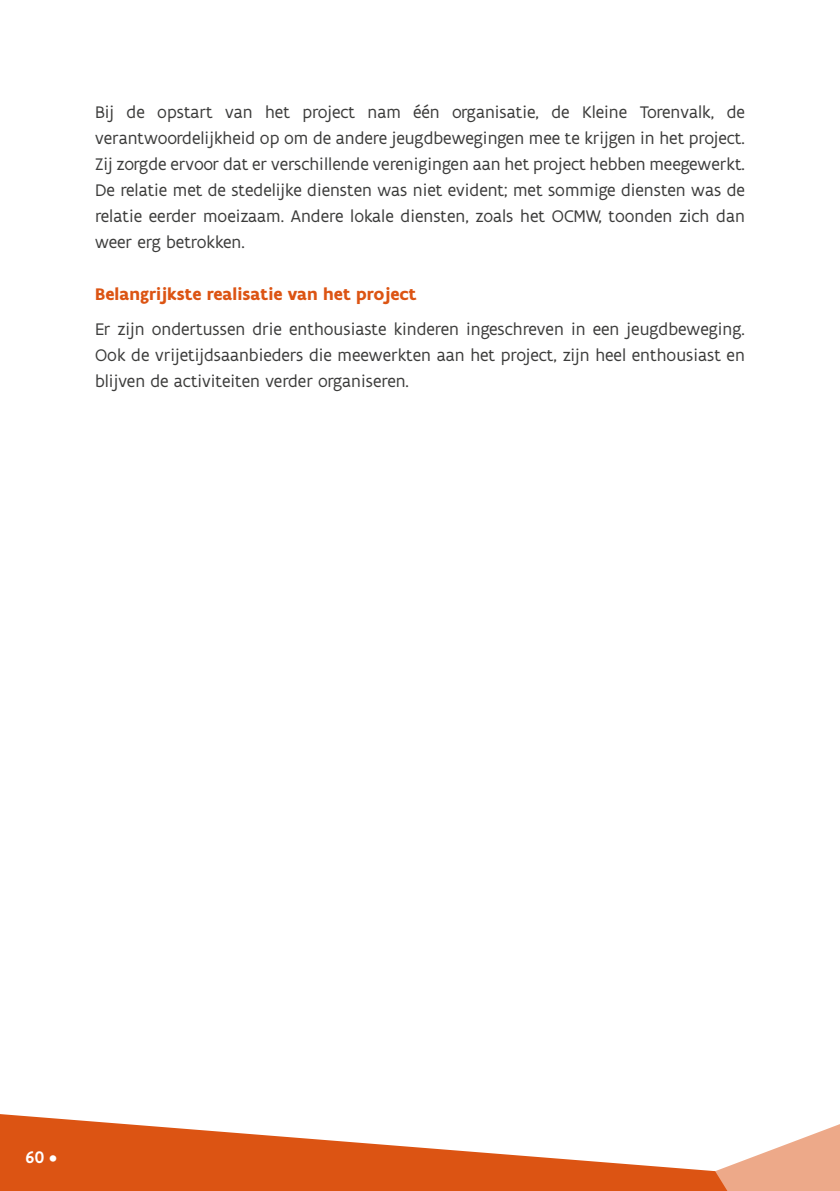
<style>
.page{position:relative;width:840px;height:1191px;background:#fff}
.page>*{position:absolute;margin:0;border:0;box-sizing:border-box;transform-origin:0 0}
.Body{font:18px/26px "Flanders Art Sans";color:#3c3c3b;text-align:justify}
.Titeltje_oranje{font:700 18px "Flanders Art Sans";color:#dc5413}
.t1{font:500 18px "Flanders Art Sans";color:#fff}
</style>
<div class="page">
<svg style="left:0;top:1114px;width:625px;height:77px;fill:#dc5413"></svg>
<svg style="left:625px;top:1124px;width:214px;height:67px"></svg>
<p class="Body" style="left:95px;top:100px;width:651px">Bij de opstart van het project nam één organisatie, de Kleine Torenvalk, de verantwoordelijkheid op om de andere jeugdbewegingen mee te krijgen in het project.<br>Zij zorgde ervoor dat er verschillende verenigingen aan het project hebben meegewerkt.</p>
<p class="Body" style="left:95px;top:178px;width:651px">De relatie met de stedelijke diensten was niet evident; met sommige diensten was de relatie eerder moeizaam. Andere lokale diensten, zoals het OCMW, toonden zich dan weer erg betrokken.</p>
<p class="Titeltje_oranje" style="left:95px;top:283px;width:323px">Belangrijkste realisatie van het project</p>
<p class="Body" style="left:95px;top:316px;width:651px">Er zijn ondertussen drie enthousiaste kinderen ingeschreven in een jeugdbeweging.<br>Ook de vrijetijdsaanbieders die meewerkten aan het project, zijn heel enthousiast en blijven de activiteiten verder organiseren.</p>
<p class="t1" style="left:26px;top:1146px;width:33px">60 •</p>
</div>
